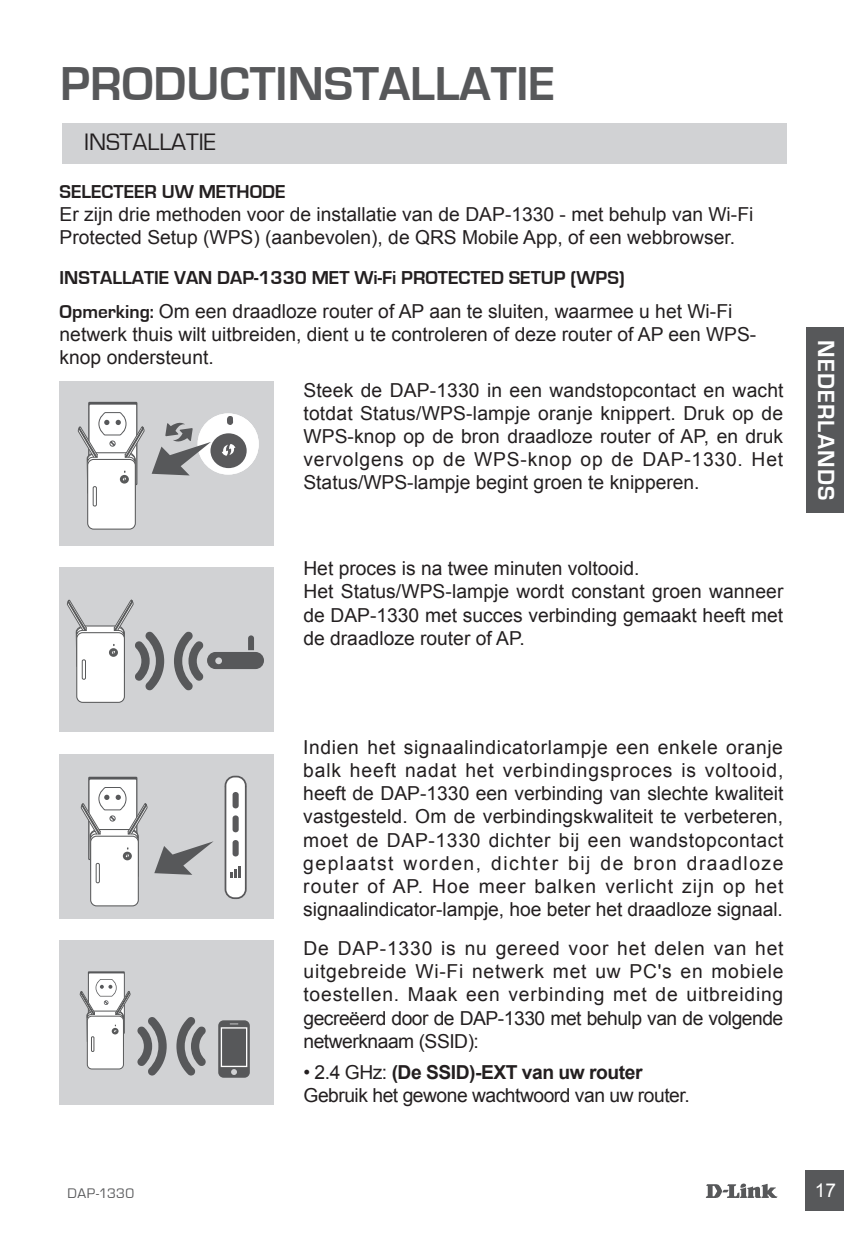
<style>
.page{position:relative;width:844px;height:1241px;background:#fff}
.page>*{position:absolute;margin:0;border:0;box-sizing:border-box;transform-origin:0 0}
.t1{font:700 49px "Eurostile";color:#57585a}
.t2{font:24.5px "Eurostile";color:#231f20}
.t3{font:700 24.15px "Eurostile";letter-spacing:.045em;color:#fff}
.t4{font:19.25px/23.1px "Arial";color:#231f20}
.t5{font:19.25px/23.1px "Arial";letter-spacing:-.025em;color:#231f20}
.t6{font:700 19.25px "Eurostile";color:#231f20}
.t7{font:18.9px "Arial";color:#fff}
.t8{font:14.35px "Eurostile";letter-spacing:.03em;color:#57585a}
.s1{font-family:"Eurostile";font-weight:700}
.s2{font-weight:700}
</style>
<div class="page">
<svg style="left:706px;top:1183px;width:71px;height:14px"></svg>
<div style="left:804px;top:1170px;width:39px;height:40px;background:#57585a"></div>
<div style="left:805px;top:327px;width:38px;height:185px;background:#57585a"></div>
<div style="left:62px;top:123px;width:724px;height:40px;background:#d1d2d4"></div>
<div style="left:60px;top:939px;width:214px;height:165px;background:#d1d2d4"></div>
<svg style="left:218px;top:1020px;width:32px;height:57px;background:#6c6d6f"></svg>
<div style="left:88px;top:971px;width:37px;height:62px;background:#57585a"></div>
<div style="left:89px;top:973px;width:35px;height:60px;background:#fff"></div>
<svg style="left:176px;top:1017px;width:30px;height:58px"></svg>
<svg style="left:137px;top:1017px;width:30px;height:58px"></svg>
<div style="left:60px;top:753px;width:214px;height:165px;background:#d1d2d4"></div>
<svg style="left:154px;top:841px;width:59px;height:33px"></svg>
<div style="left:88px;top:776px;width:49px;height:83px;background:#57585a"></div>
<div style="left:89px;top:779px;width:47px;height:80px;background:#fff"></div>
<div style="left:60px;top:567px;width:214px;height:165px;background:#d1d2d4"></div>
<svg style="left:174px;top:631px;width:90px;height:59px"></svg>
<div style="left:60px;top:381px;width:214px;height:164px;background:#d1d2d4"></div>
<div style="left:88px;top:402px;width:49px;height:83px;background:#57585a"></div>
<div style="left:89px;top:404px;width:47px;height:80px;background:#fff"></div>
<svg style="left:152px;top:413px;width:107px;height:62px"></svg>
<div style="left:225px;top:776px;width:21px;height:122px;background:#fff;border-radius:9px"></div>
<div style="left:224px;top:775px;width:22px;height:123px;border:2px solid #59595b;border-radius:9px"></div>
<div style="left:232px;top:791px;width:6px;height:17px;background:#59595b;border-radius:3px"></div>
<div style="left:232px;top:815px;width:6px;height:17px;background:#59595b;border-radius:3px"></div>
<div style="left:232px;top:839px;width:6px;height:17px;background:#59595b;border-radius:3px"></div>
<svg style="left:230px;top:866px;width:11px;height:11px"></svg>
<div style="left:88px;top:459px;width:47px;height:70px;background:#fff;border-radius:6px"></div>
<div style="left:87px;top:459px;width:49px;height:70px;border:1px solid #595a5b;border-radius:6px"></div>
<div style="left:93px;top:486px;width:4px;height:20px;border:1px solid #595a5b"></div>
<svg style="left:78px;top:412px;width:67px;height:93px"></svg>
<div style="left:77px;top:632px;width:47px;height:70px;background:#fff;border-radius:6px"></div>
<div style="left:76px;top:632px;width:49px;height:70px;border:1px solid #595a5b;border-radius:6px"></div>
<svg style="left:67px;top:599px;width:97px;height:91px"></svg>
<div style="left:91px;top:836px;width:47px;height:69px;background:#fff;border-radius:6px"></div>
<div style="left:90px;top:835px;width:49px;height:71px;border:1px solid #595a5b;border-radius:6px"></div>
<div style="left:96px;top:862px;width:4px;height:21px;border:1px solid #595a5b"></div>
<svg style="left:81px;top:786px;width:67px;height:95px"></svg>
<div style="left:87px;top:1015px;width:36px;height:53px;background:#fff;border-radius:5px"></div>
<div style="left:87px;top:1015px;width:37px;height:54px;border:1px solid #595a5b;border-radius:5px"></div>
<div style="left:91px;top:1036px;width:3px;height:15px;border:1px solid #595a5b"></div>
<svg style="left:80px;top:978px;width:50px;height:72px"></svg>
<h1 class="t1" style="left:60px;top:58px;width:496px">PRODUCTINSTALLATIE</h1>
<p class="t2" style="left:84px;top:129px;width:133px">INSTALLATIE</p>
<p class="t6" style="left:60px;top:181px;width:227px">SELECTEER UW METHODE</p>
<p class="t4" style="left:60px;top:203px;width:695px">Er zijn drie methoden voor de installatie van de DAP-1330 - met behulp van Wi-Fi<br>Protected Setup (WPS) (aanbevolen), de QRS Mobile App, of een webbrowser.</p>
<p class="t6" style="left:60px;top:267px;width:566px">INSTALLATIE VAN DAP-1330 MET Wi-Fi PROTECTED SETUP (WPS)</p>
<p class="t4" style="left:60px;top:300px;width:698px"><span class="s1">Opmerking:</span> Om een draadloze router of AP aan te sluiten, waarmee u het Wi-Fi netwerk thuis wilt uitbreiden, dient u te controleren of deze router of AP een WPS&shy;knop ondersteunt.</p>
<p class="t4" style="left:303px;top:378px;width:481px;text-align:justify">Steek de DAP-1330 in een wandstopcontact en wacht totdat Status/WPS-lampje oranje knippert. Druk op de WPS-knop op de bron draadloze router of AP, en druk vervolgens op de WPS-knop op de DAP-1330. Het Status/WPS-lampje begint groen te knipperen.</p>
<p class="t4" style="left:303px;top:557px;width:481px">Het proces is na twee minuten voltooid.<br>Het Status/WPS-lampje wordt constant groen wanneer de DAP-1330 met succes verbinding gemaakt heeft met de draadloze router of AP.</p>
<p class="t3" style="left:839px;top:340px;width:162px;rotate:90deg">NEDERLANDS</p>
<p class="t4" style="left:303px;top:735px;width:481px;text-align:justify">Indien het signaalindicatorlampje een enkele oranje balk heeft nadat het verbindingsproces is voltooid, heeft de DAP-1330 een verbinding van slechte kwaliteit vastgesteld. Om de verbindingskwaliteit te verbeteren, moet de DAP-1330 dichter bij een wandstopcontact geplaatst worden, dichter bij de bron draadloze router of AP. Hoe meer balken verlicht zijn op het signaalindicator-lampje, hoe beter het draadloze signaal.</p>
<p class="t4" style="left:303px;top:936px;width:481px;text-align:justify">De DAP-1330 is nu gereed voor het delen van het uitgebreide Wi-Fi netwerk met uw PC's en mobiele toestellen. Maak een verbinding met de uitbreiding gecreëerd door de DAP-1330 met behulp van de volgende netwerknaam (SSID):</p>
<p class="t5" style="left:303px;top:1060px;width:387px">• 2.4 GHz: <span class="s2">(De SSID)-EXT van uw router<br></span>Gebruik het gewone wachtwoord van uw router.</p>
<p class="t8" style="left:67px;top:1185px;width:68px">DAP-1330</p>
<p class="t7" style="left:814px;top:1177px;width:23px">17</p>
</div>
